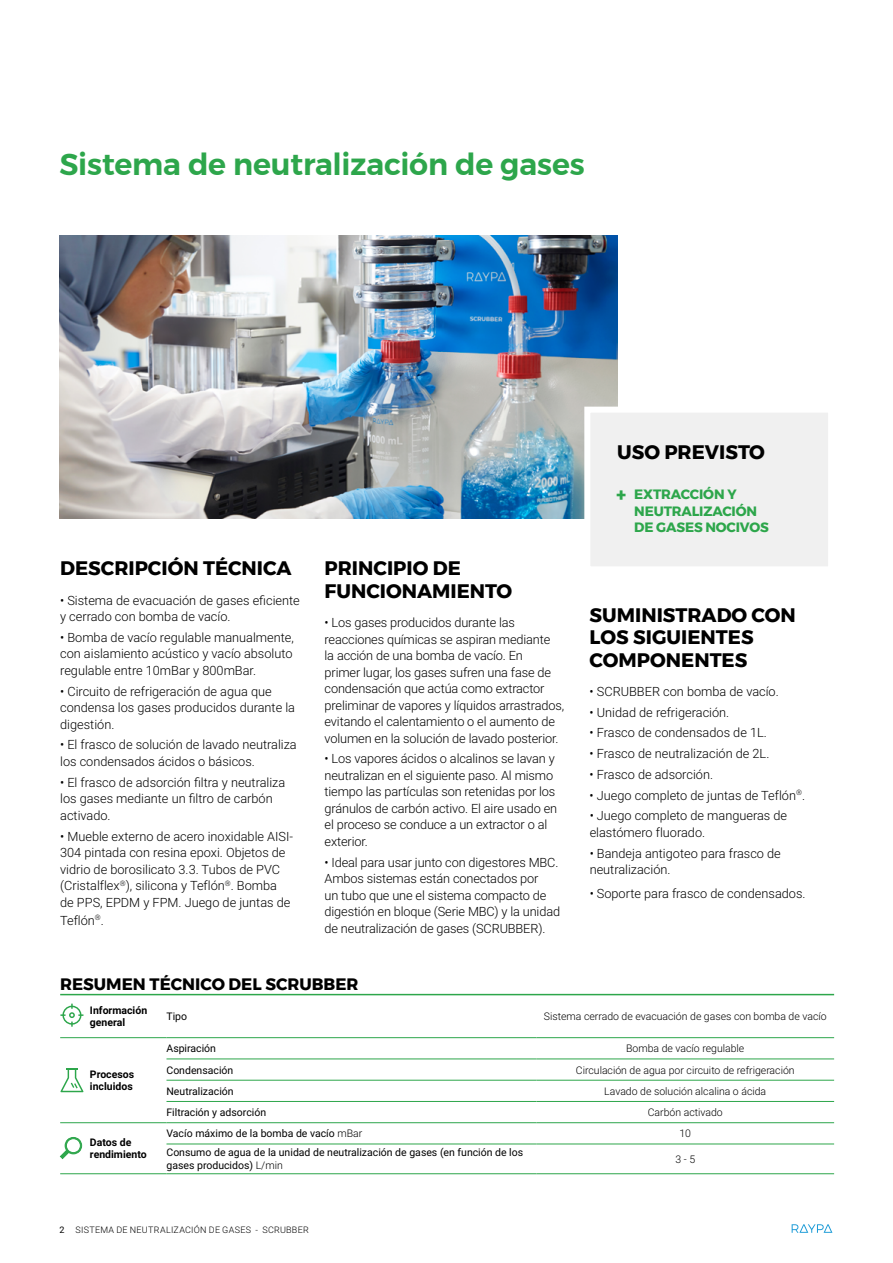
<style>
.page{position:relative;width:893px;height:1263px;background:#fff}
.page>*{position:absolute;margin:0;border:0;box-sizing:border-box;transform-origin:0 0}
.t1{font:600 30px "Montserrat";letter-spacing:-.01em;color:#2da64b}
.t2{font:700 19.5px/22.4px "Montserrat";color:#000}
.t3{font:900 18px "Roboto";color:#2da64b}
.t4{font:700 16.5px "Montserrat";color:#000}
.t5{font:700 13.5px/16.5px "Montserrat";letter-spacing:-.01em;color:#2da64b}
.t6{font:300 12.75px/16.5px "Roboto";letter-spacing:-.005em;color:#000}
.t7{font:10.5px/12.6px "Roboto";color:#000}
.t8{font:300 10.5px "Roboto";color:#000}
.t9{font:700 10.5px/12px "Roboto";color:#000}
.t10{font:300 9px "Roboto";letter-spacing:.03em;color:#000}
.s1{font-weight:300}
.s2{font-weight:400}
</style>
<div class="page">
<svg style="left:792px;top:1224px;width:40px;height:9px"></svg>
<img style="left:60px;top:236px;width:557px;height:282px">
<svg style="left:581px;top:404px;width:247px;height:162px"></svg>
<hr style="left:60px;top:1037px;width:106px;height:1px;background:#2da64b">
<hr style="left:166px;top:1037px;width:370px;height:1px;background:#2da64b">
<hr style="left:536px;top:1037px;width:298px;height:1px;background:#2da64b">
<hr style="left:166px;top:1059px;width:370px;height:1px;background:#2da64b">
<hr style="left:536px;top:1059px;width:298px;height:1px;background:#2da64b">
<hr style="left:166px;top:1080px;width:370px;height:1px;background:#2da64b">
<hr style="left:536px;top:1080px;width:298px;height:1px;background:#2da64b">
<hr style="left:166px;top:1101px;width:370px;height:1px;background:#2da64b">
<hr style="left:536px;top:1101px;width:298px;height:1px;background:#2da64b">
<hr style="left:60px;top:1122px;width:106px;height:1px;background:#2da64b">
<hr style="left:60px;top:1173px;width:106px;height:1px;background:#2da64b">
<hr style="left:166px;top:1122px;width:370px;height:1px;background:#2da64b">
<hr style="left:536px;top:1122px;width:298px;height:1px;background:#2da64b">
<hr style="left:166px;top:1173px;width:370px;height:1px;background:#2da64b">
<hr style="left:536px;top:1173px;width:298px;height:1px;background:#2da64b">
<hr style="left:166px;top:1144px;width:370px;height:1px;background:#2da64b">
<hr style="left:536px;top:1144px;width:298px;height:1px;background:#2da64b">
<svg style="left:60px;top:1004px;width:23px;height:23px"></svg>
<svg style="left:60px;top:1068px;width:23px;height:24px"></svg>
<hr style="left:60px;top:994px;width:774px;height:1px;background:#2da64b">
<svg style="left:60px;top:1137px;width:22px;height:22px"></svg>
<h1 class="t1" style="left:60px;top:141px;width:527px">Sistema de neutralización de gases</h1>
<h2 class="t2" style="left:617px;top:441px;width:149px">USO PREVISTO</h2>
<p class="t5" style="left:634px;top:486px;width:136px">EXTRACCIÓN Y<br>NEUTRALIZACIÓN<br>DE GASES NOCIVOS</p>
<h3 class="t3" style="left:617px;top:482px;width:11px">+</h3>
<h2 class="t2" style="left:60px;top:557px;width:233px">DESCRIPCIÓN TÉCNICA</h2>
<p class="t6" style="left:60px;top:591px;width:241px">• Sistema de evacuación de gases eficiente y cerrado con bomba de vacío.</p>
<p class="t6" style="left:60px;top:629px;width:235px;text-align:justify">• Bomba de vacío regulable manualmente, con aislamiento acústico y vacío absoluto regulable entre 10mBar y 800mBar.</p>
<p class="t6" style="left:60px;top:682px;width:236px">• Circuito de refrigeración de agua que condensa los gases producidos durante la digestión.</p>
<p class="t6" style="left:60px;top:736px;width:238px">• El frasco de solución de lavado neutraliza los condensados ácidos o básicos.</p>
<p class="t6" style="left:60px;top:773px;width:227px">• El frasco de adsorción filtra y neutraliza los gases mediante un filtro de carbón activado.</p>
<p class="t6" style="left:60px;top:827px;width:235px">• Mueble externo de acero inoxidable AISI-304 pintada con resina epoxi. Objetos de vidrio de borosilicato 3.3. Tubos de PVC (Cristalflex<sup>®</sup>), silicona y Teflón<sup>®</sup>. Bomba de PPS, EPDM y FPM. Juego de juntas de</p>
<p class="t6" style="left:60px;top:911px;width:45px">Teflón<sup>®</sup>.</p>
<h2 class="t2" style="left:325px;top:557px;width:189px">PRINCIPIO DE<br>FUNCIONAMIENTO</h2>
<p class="t6" style="left:325px;top:614px;width:241px">• Los gases producidos durante las reacciones químicas se aspiran mediante<br>la acción de una bomba de vacío. En<br>primer lugar, los gases sufren una fase de condensación que actúa como extractor preliminar de vapores y líquidos arrastrados, evitando el calentamiento o el aumento de volumen en la solución de lavado posterior.</p>
<p class="t6" style="left:325px;top:750px;width:234px">• Los vapores ácidos o alcalinos se lavan y neutralizan en el siguiente paso. Al mismo tiempo las partículas son retenidas por los gránulos de carbón activo. El aire usado en el proceso se conduce a un extractor o al exterior.</p>
<p class="t6" style="left:325px;top:853px;width:237px">• Ideal para usar junto con digestores MBC.<br>Ambos sistemas están conectados por<br>un tubo que une el sistema compacto de digestión en bloque (Serie MBC) y la unidad de neutralización de gases (SCRUBBER).</p>
<p class="t4" style="left:60px;top:970px;width:300px">RESUMEN TÉCNICO DEL SCRUBBER</p>
<h2 class="t2" style="left:590px;top:604px;width:208px">SUMINISTRADO CON<br>LOS SIGUIENTES<br>COMPONENTES</h2>
<p class="t6" style="left:590px;top:683px;width:191px">• SCRUBBER con bomba de vacío.</p>
<p class="t6" style="left:590px;top:703px;width:141px">• Unidad de refrigeración.</p>
<p class="t6" style="left:590px;top:724px;width:179px">• Frasco de condensados de 1L.</p>
<p class="t6" style="left:590px;top:745px;width:181px">• Frasco de neutralización de 2L.</p>
<p class="t6" style="left:590px;top:766px;width:125px">• Frasco de adsorción.</p>
<p class="t6" style="left:590px;top:786px;width:217px">• Juego completo de juntas de Teflón<sup>®</sup>.</p>
<p class="t6" style="left:590px;top:807px;width:199px">• Juego completo de mangueras de elastómero fluorado.</p>
<p class="t6" style="left:590px;top:844px;width:193px">• Bandeja antigoteo para frasco de neutralización.</p>
<p class="t6" style="left:590px;top:885px;width:217px">• Soporte para frasco de condensados.</p>
<p class="t9" style="left:90px;top:1004px;width:59px">Información general</p>
<p class="t7" style="left:166px;top:1010px;width:22px">Tipo</p>
<p class="t8" style="left:544px;top:1009px;width:284px">Sistema cerrado de evacuación de gases con bomba de vacío</p>
<p class="t9" style="left:90px;top:1068px;width:46px">Procesos incluidos</p>
<p class="t9" style="left:90px;top:1136px;width:58px">Datos de rendimiento</p>
<p class="t7" style="left:166px;top:1042px;width:51px">Aspiración</p>
<p class="t8" style="left:626px;top:1041px;width:120px">Bomba de vacío regulable</p>
<p class="t7" style="left:166px;top:1063px;width:68px">Condensación</p>
<p class="t8" style="left:576px;top:1062px;width:220px">Circulación de agua por circuito de refrigeración</p>
<p class="t7" style="left:166px;top:1084px;width:69px">Neutralización</p>
<p class="t8" style="left:604px;top:1084px;width:163px">Lavado de solución alcalina o ácida</p>
<p class="t7" style="left:166px;top:1105px;width:101px">Filtración y adsorción</p>
<p class="t8" style="left:648px;top:1105px;width:77px">Carbón activado</p>
<p class="t7" style="left:166px;top:1127px;width:197px">Vacío máximo de la bomba de vacío <span class="s1">mBar</span></p>
<p class="t8" style="left:679px;top:1126px;width:13px">10</p>
<p class="t7" style="left:166px;top:1146px;width:358px">Consumo de agua de la unidad de neutralización de gases (en función de los gases producidos) <span class="s1">L/min</span></p>
<p class="t8" style="left:675px;top:1151px;width:21px">3 - 5</p>
<p class="t10" style="left:60px;top:1224px;width:251px"><span class="s2">2</span> SISTEMA DE NEUTRALIZACIÓN DE GASES - SCRUBBER</p>
</div>
